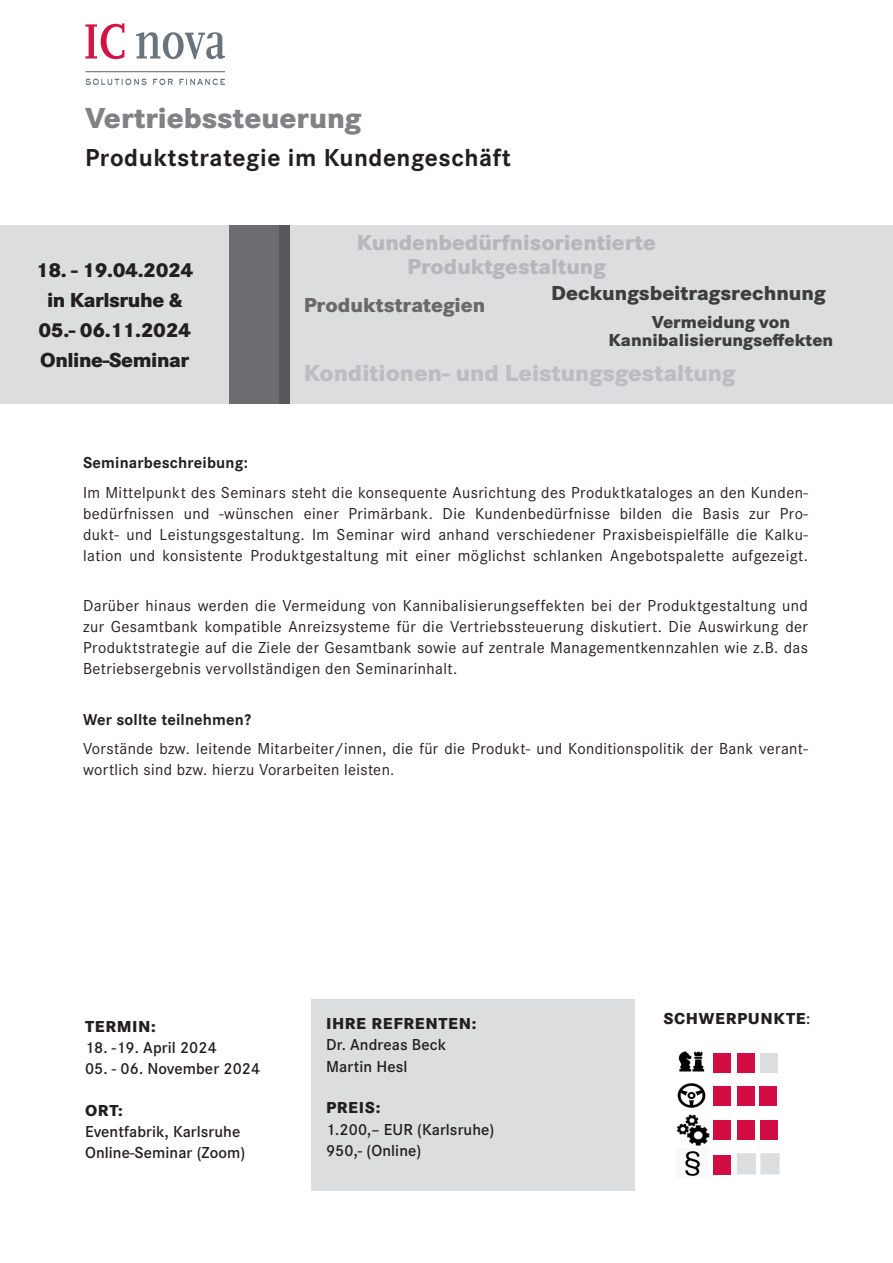
<style>
.page{position:relative;width:893px;height:1263px;background:#fff}
.page>*{position:absolute;margin:0;border:0;box-sizing:border-box;transform-origin:0 0}
.t1{font:800 30px "Corporate S";color:#808285}
.t2{font:700 25.5px "Corporate S";letter-spacing:.02em;color:#231f20}
.t3{font:800 24px "Corporate S";color:#bcbdc0}
.t4{font:800 22.5px/24px "Corporate S";color:#b6b7bb;text-align:center}
.t5{font:800 21px/30px "Corporate S";letter-spacing:-.02em;color:#231f20;text-align:center}
.t6{font:800 21px "Corporate S";color:#3e3e3f}
.t7{font:800 21px "Corporate S";color:#69696c}
.t8{font:800 18px/18px "Corporate S";color:#3e3e3f;text-align:center}
.t9{font:16.5px/21px "Corporate S";letter-spacing:.02em;color:#231f20;text-align:justify}
.t10{font:600 16.5px/21px "Corporate S";letter-spacing:.005em;color:#231f20}
.t11{font:800 16.5px "Corporate S";letter-spacing:.04em;color:#231f20}
.t12{font:700 16.5px "Corporate S";letter-spacing:.01em;color:#231f20}
.s1{font-weight:600}
</style>
<div class="page">
<div style="left:311px;top:999px;width:324px;height:192px;background:#dcdddf"></div>
<div style="left:0;top:225px;width:893px;height:179px;background:#dcdddf"></div>
<div style="left:230px;top:225px;width:59px;height:179px;background:#6c6d70"></div>
<div style="left:280px;top:225px;width:10px;height:179px;background:#57585a"></div>
<img style="left:678px;top:1051px;width:27px;height:21px">
<img style="left:677px;top:1083px;width:29px;height:25px">
<div style="left:713px;top:1053px;width:18px;height:20px;background:#d20d44"></div>
<div style="left:737px;top:1053px;width:17px;height:20px;background:#d20d44"></div>
<div style="left:760px;top:1053px;width:18px;height:20px;background:#dcdddf"></div>
<div style="left:713px;top:1087px;width:18px;height:19px;background:#d20d44"></div>
<div style="left:737px;top:1086px;width:17px;height:20px;background:#d20d44"></div>
<div style="left:759px;top:1086px;width:18px;height:20px;background:#d20d44"></div>
<div style="left:713px;top:1120px;width:18px;height:20px;background:#d20d44"></div>
<div style="left:737px;top:1120px;width:17px;height:20px;background:#d20d44"></div>
<div style="left:760px;top:1120px;width:18px;height:20px;background:#d20d44"></div>
<div style="left:713px;top:1155px;width:18px;height:19px;background:#d20d44"></div>
<div style="left:737px;top:1153px;width:19px;height:21px;background:#dcdddf"></div>
<div style="left:760px;top:1153px;width:19px;height:21px;background:#dcdddf;border:2px solid #dcdddf"></div>
<img style="left:676px;top:1114px;width:34px;height:32px">
<img style="left:685px;top:1151px;width:15px;height:25px">
<hr style="left:85px;top:71px;width:140px;height:1px;background:#6a737b">
<svg style="left:85px;top:23px;width:39px;height:36px"></svg>
<svg style="left:136px;top:32px;width:89px;height:27px"></svg>
<svg style="left:86px;top:79px;width:139px;height:6px"></svg>
<h1 class="t1" style="left:85px;top:97px;width:278px">Vertriebssteuerung</h1>
<h2 class="t2" style="left:85px;top:140px;width:427px">Produktstrategie im Kundengeschäft</h2>
<p class="t5" style="left:36px;top:255px;width:159px">18. - 19.04.2024 in Karlsruhe &amp;<br>05.- 06.11.2024<br>Online-Seminar</p>
<h3 class="t4" style="left:357px;top:230px;width:301px">Kundenbedürfnisorientierte<br>Produktgestaltung</h3>
<p class="t7" style="left:304px;top:290px;width:183px">Produktstrategien</p>
<p class="t6" style="left:551px;top:278px;width:276px">Deckungsbeitragsrechnung</p>
<p class="t8" style="left:608px;top:313px;width:226px">Vermeidung von<br>Kannibalisierungseffekten</p>
<h3 class="t3" style="left:304px;top:356px;width:433px">Konditionen- und Leistungsgestaltung</h3>
<p class="t12" style="left:83px;top:451px;width:166px">Seminarbeschreibung:</p>
<p class="t9" style="left:83px;top:481px;width:726px">Im Mittelpunkt des Seminars steht die konsequente Ausrichtung des Produktkataloges an den Kunden&shy;bedürfnissen und -wünschen einer Primärbank. Die Kundenbedürfnisse bilden die Basis zur Pro&shy;dukt- und Leistungsgestaltung. Im Seminar wird anhand verschiedener Praxisbeispielfälle die Kalku&shy;lation und konsistente Produktgestaltung mit einer möglichst schlanken Angebotspalette aufgezeigt.</p>
<p class="t9" style="left:83px;top:595px;width:726px">Darüber hinaus werden die Vermeidung von Kannibalisierungseffekten bei der Produktgestaltung und zur Gesamtbank kompatible Anreizsysteme für die Vertriebssteuerung diskutiert. Die Auswirkung der Produktstrategie auf die Ziele der Gesamtbank sowie auf zentrale Managementkennzahlen wie z.B. das Betriebsergebnis vervollständigen den Seminarinhalt.</p>
<p class="t12" style="left:83px;top:708px;width:169px">Wer sollte teilnehmen?</p>
<p class="t9" style="left:83px;top:738px;width:726px">Vorstände bzw. leitende Mitarbeiter/innen, die für die Produkt- und Konditionspolitik der Bank verant&shy;wortlich sind bzw. hierzu Vorarbeiten leisten.</p>
<p class="t11" style="left:85px;top:1015px;width:72px">Termin:</p>
<p class="t10" style="left:85px;top:1036px;width:133px">18. -19. April 2024</p>
<p class="t10" style="left:85px;top:1057px;width:177px">05. - 06. November 2024</p>
<p class="t11" style="left:85px;top:1099px;width:39px">Ort:</p>
<p class="t10" style="left:85px;top:1120px;width:162px">Eventfabrik, Karlsruhe<br>Online-Seminar (Zoom)</p>
<p class="t11" style="left:326px;top:1012px;width:90px">IHRE RefREN</p>
<p class="t11" style="left:439px;top:1012px;width:40px">TEN:</p>
<p class="t10" style="left:326px;top:1034px;width:122px">Dr. Andreas Beck<br>Martin Hesl</p>
<p class="t11" style="left:326px;top:1096px;width:56px">Preis:</p>
<p class="t10" style="left:326px;top:1118px;width:170px">1.200,– EUR (Karlsruhe)<br>950,- (Online)</p>
<p class="t11" style="left:663px;top:1007px;width:149px">Schwerpunkte<span class="s1">:</span></p>
</div>
